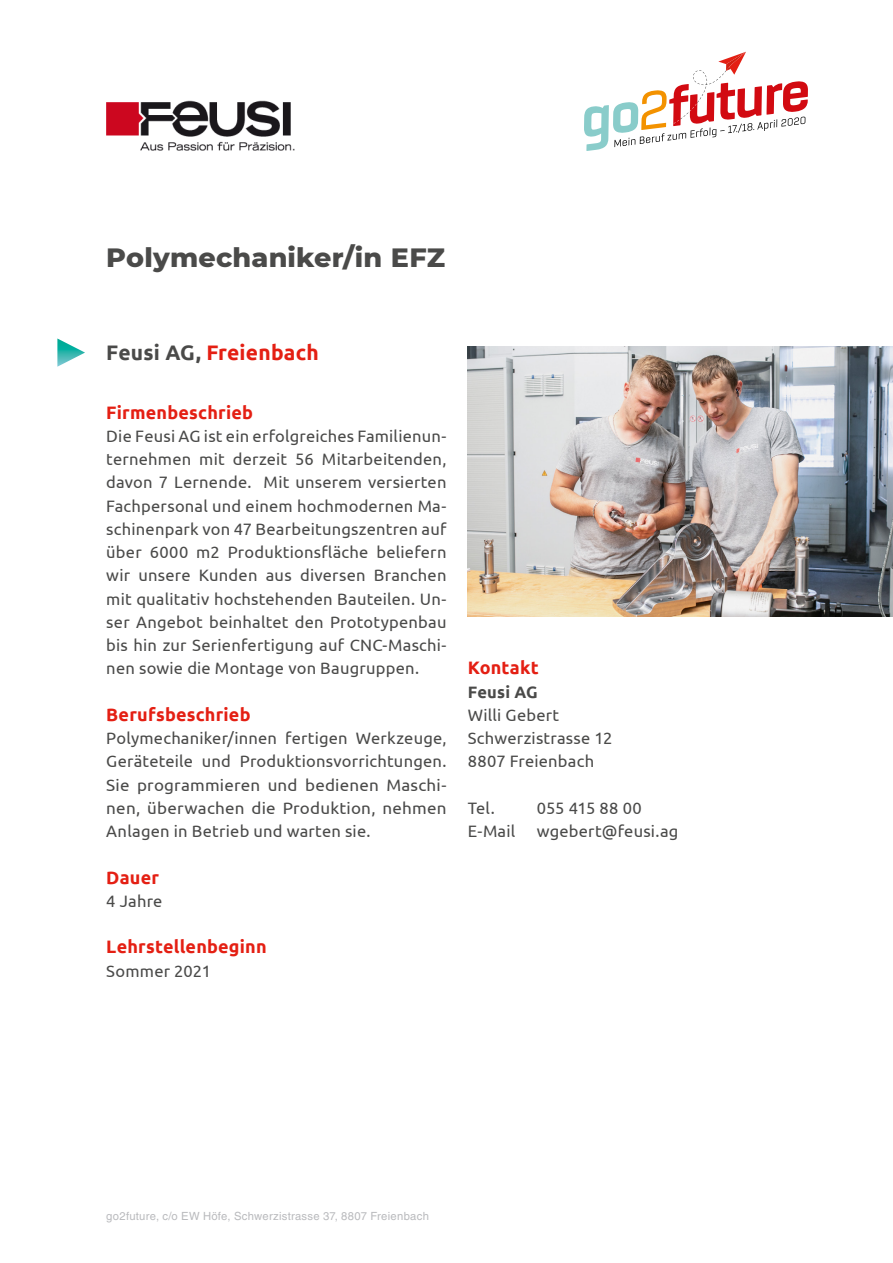
<style>
.page{position:relative;width:893px;height:1263px;background:#fff}
.page>*{position:absolute;margin:0;border:0;box-sizing:border-box;transform-origin:0 0}
.t1{font:800 27px "Montserrat";letter-spacing:.01em;color:#4a4a49}
.t2{font:700 21px "Ubuntu";letter-spacing:.01em;color:#e41f13}
.t3{font:700 18px "Ubuntu";letter-spacing:.01em;color:#e41f13}
.t4{font:16.5px/23.2px "Ubuntu";letter-spacing:.015em;color:#4a4a49;text-align:justify}
.t5{font:700 16.5px "Ubuntu";letter-spacing:.015em;color:#4a4a49}
.t6{font:11.25px "Helvetica LT Std";letter-spacing:.025em;color:#b9babd}
.s1{color:#4a4a49}
</style>
<div class="page">
<svg style="left:584px;top:52px;width:224px;height:99px"></svg>
<img style="left:468px;top:347px;width:425px;height:269px">
<img style="left:106px;top:100px;width:189px;height:51px">
<svg style="left:57px;top:338px;width:28px;height:29px"></svg>
<h1 class="t1" style="left:106px;top:238px;width:340px">Polymechaniker/in EFZ</h1>
<p class="t2" style="left:106px;top:340px;width:214px"><span class="s1">Feusi AG,</span> Freienbach</p>
<p class="t3" style="left:106px;top:401px;width:148px">Firmenbeschrieb</p>
<p class="t4" style="left:106px;top:424px;width:342px">Die Feusi AG ist ein erfolgreiches Familienun&shy;ternehmen mit derzeit 56 Mitarbeitenden, davon 7 Lernende. Mit unserem versierten Fachpersonal und einem hochmodernen Ma&shy;schinenpark von 47 Bearbeitungszentren auf über 6000 m2 Produktionsfläche beliefern wir unsere Kunden aus diversen Branchen mit qualitativ hochstehenden Bauteilen. Un&shy;ser Angebot beinhaltet den Prototypenbau bis hin zur Serienfertigung auf CNC-Maschi&shy;nen sowie die Montage von Baugruppen.</p>
<p class="t3" style="left:106px;top:703px;width:146px">Berufsbeschrieb</p>
<p class="t4" style="left:106px;top:726px;width:342px">Polymechaniker/innen fertigen Werkzeuge, Geräteteile und Produktionsvorrichtungen.<br>Sie programmieren und bedienen Maschi&shy;nen, überwachen die Produktion, nehmen Anlagen in Betrieb und warten sie.</p>
<p class="t3" style="left:106px;top:866px;width:54px">Dauer</p>
<p class="t4" style="left:106px;top:889px;width:58px">4 Jahre</p>
<p class="t3" style="left:106px;top:936px;width:162px">Lehrstellenbeginn</p>
<p class="t4" style="left:106px;top:958px;width:106px">Sommer 2021</p>
<p class="t3" style="left:468px;top:657px;width:72px">Kontakt</p>
<p class="t5" style="left:468px;top:682px;width:72px">Feusi AG</p>
<p class="t4" style="left:468px;top:703px;width:146px;text-align:left">Willi Gebert<br>Schwerzistrasse 12<br>8807 Freienbach</p>
<p class="t4" style="left:468px;top:796px;width:28px">Tel.</p>
<p class="t4" style="left:537px;top:796px;width:107px">055 415 88 00</p>
<p class="t4" style="left:468px;top:819px;width:49px">E-Mail</p>
<p class="t4" style="left:537px;top:819px;width:143px">wgebert@feusi.ag</p>
<p class="t6" style="left:106px;top:1210px;width:324px">go2future, c/o EW Höfe, Schwerzistrasse 37, 8807 Freienbach</p>
</div>
